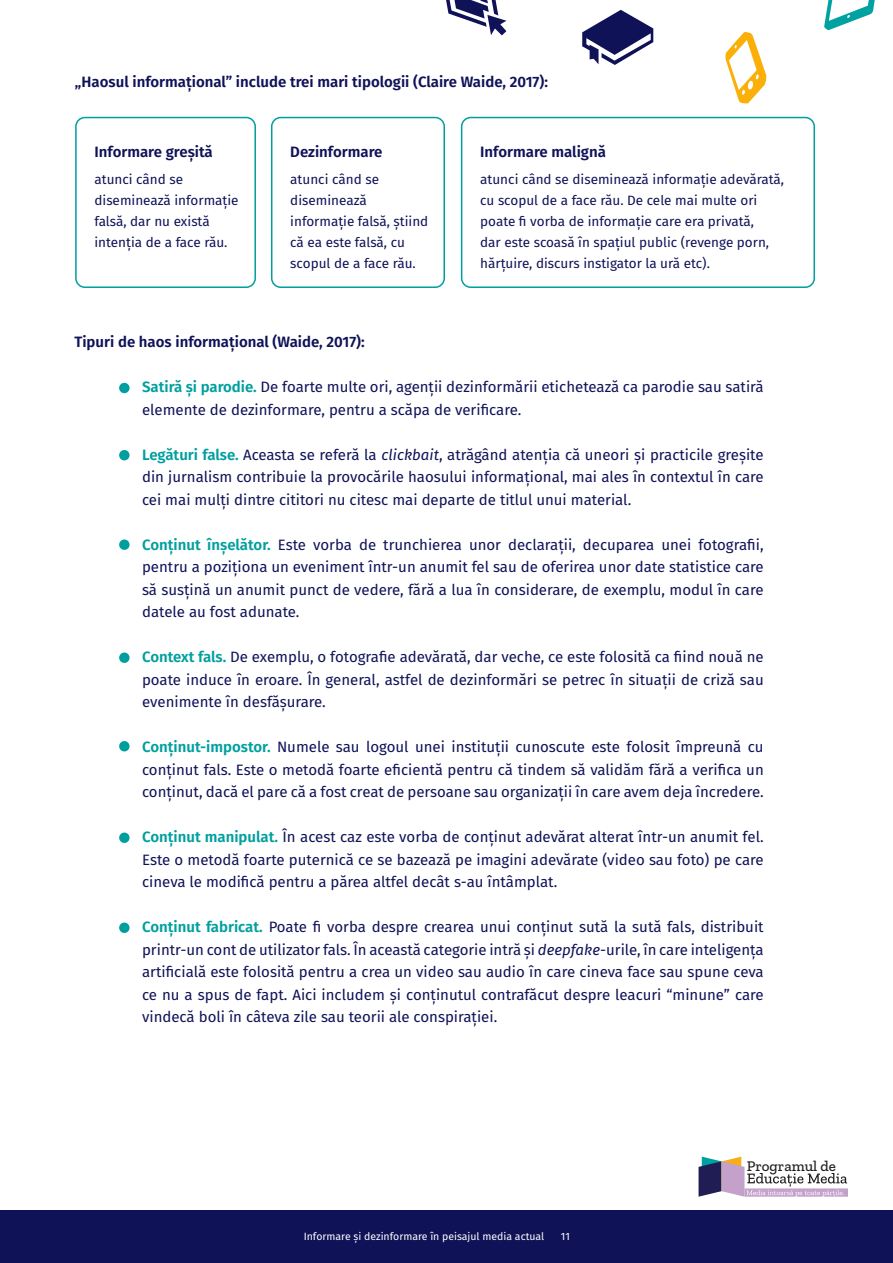
<style>
.page{position:relative;width:893px;height:1263px;background:#fff}
.page>*{position:absolute;margin:0;border:0;box-sizing:border-box;transform-origin:0 0}
.t1{font:15px/22.5px "Fira Sans";color:#0f1257;text-align:justify}
.t2{font:600 15px "Fira Sans";color:#0f1257}
.t3{font:500 15px "Zilla Slab";color:#221f20}
.t4{font:13.5px/21px "Fira Sans";color:#0f1257}
.t5{font:10.5px "Fira Sans";color:#fff}
.s1{font-weight:600;color:#009f9f}
.s2{font-style:italic}
</style>
<div class="page">
<div style="left:75px;top:117px;width:181px;height:171px;border:2px solid #009f9f;border-radius:9px"></div>
<div style="left:271px;top:117px;width:174px;height:171px;border:2px solid #009f9f;border-radius:9px"></div>
<div style="left:461px;top:117px;width:354px;height:171px;border:2px solid #009f9f;border-radius:9px"></div>
<div style="left:119px;top:383px;width:11px;height:10px;background:#009f9f;border-radius:50%"></div>
<div style="left:119px;top:450px;width:11px;height:10px;background:#009f9f;border-radius:50%"></div>
<div style="left:119px;top:539px;width:11px;height:11px;background:#009f9f;border-radius:50%"></div>
<div style="left:119px;top:652px;width:11px;height:11px;background:#009f9f;border-radius:50%"></div>
<div style="left:119px;top:741px;width:11px;height:10px;background:#009f9f;border-radius:50%"></div>
<div style="left:119px;top:832px;width:11px;height:11px;background:#009f9f;border-radius:50%"></div>
<div style="left:119px;top:922px;width:11px;height:11px;background:#009f9f;border-radius:50%"></div>
<svg style="left:824px;top:0;width:51px;height:30px"></svg>
<svg style="left:582px;top:10px;width:71px;height:55px"></svg>
<svg style="left:725px;top:32px;width:41px;height:71px"></svg>
<svg style="left:446px;top:0;width:60px;height:35px"></svg>
<svg style="left:698px;top:1156px;width:150px;height:41px"></svg>
<div style="left:0;top:1211px;width:893px;height:52px;background:#0f1257"></div>
<p class="t2" style="left:75px;top:69px;width:474px">„Haosul informațional” include trei mari tipologii (Claire Waide, 2017):</p>
<p class="t2" style="left:94px;top:139px;width:120px">Informare greșită</p>
<p class="t2" style="left:290px;top:139px;width:94px">Dezinformare</p>
<p class="t2" style="left:480px;top:139px;width:127px">Informare malignă</p>
<p class="t4" style="left:94px;top:168px;width:146px">atunci când se diseminează informație falsă, dar nu există intenția de a face rău.</p>
<p class="t4" style="left:290px;top:168px;width:140px">atunci când se diseminează informație falsă, știind că ea este falsă, cu scopul de a face rău.</p>
<p class="t4" style="left:480px;top:168px;width:305px">atunci când se diseminează informație adevărată, cu scopul de a face rău. De cele mai multe ori poate fi vorba de informație care era privată,<br>dar este scoasă în spațiul public (revenge porn, hărțuire, discurs instigator la ură etc).</p>
<p class="t2" style="left:74px;top:329px;width:292px">Tipuri de haos informațional (Waide, 2017):</p>
<p class="t1" style="left:142px;top:375px;width:623px"><span class="s1">Satiră și parodie.</span> De foarte multe ori, agenții dezinformării etichetează ca parodie sau satiră elemente de dezinformare, pentru a scăpa de verificare.</p>
<p class="t1" style="left:142px;top:443px;width:623px"><span class="s1">Legături false.</span> Aceasta se referă la <span class="s2">clickbait</span>, atrăgând atenția că uneori și practicile greșite din jurnalism contribuie la provocările haosului informațional, mai ales în contextul în care cei mai mulți dintre cititori nu citesc mai departe de titlul unui material.</p>
<p class="t1" style="left:142px;top:533px;width:623px"><span class="s1">Conținut înșelător.</span> Este vorba de trunchierea unor declarații, decuparea unei fotografii, pentru a poziționa un eveniment într-un anumit fel sau de oferirea unor date statistice care să susțină un anumit punct de vedere, fără a lua în considerare, de exemplu, modul în care datele au fost adunate.</p>
<p class="t1" style="left:142px;top:645px;width:623px"><span class="s1">Context fals.</span> De exemplu, o fotografie adevărată, dar veche, ce este folosită ca fiind nouă ne poate induce în eroare. În general, astfel de dezinformări se petrec în situații de criză sau evenimente în desfășurare.</p>
<p class="t1" style="left:142px;top:735px;width:623px"><span class="s1">Conținut-impostor.</span> Numele sau logoul unei instituții cunoscute este folosit împreună cu conținut fals. Este o metodă foarte eficientă pentru că tindem să validăm fără a verifica un conținut, dacă el pare că a fost creat de persoane sau organizații în care avem deja încredere.</p>
<p class="t1" style="left:142px;top:825px;width:623px"><span class="s1">Conținut manipulat.</span> În acest caz este vorba de conținut adevărat alterat într-un anumit fel.<br>Este o metodă foarte puternică ce se bazează pe imagini adevărate (video sau foto) pe care cineva le modifică pentru a părea altfel decât s-au întâmplat.</p>
<p class="t1" style="left:142px;top:915px;width:623px"><span class="s1">Conținut fabricat.</span> Poate fi vorba despre crearea unui conținut sută la sută fals, distribuit printr-un cont de utilizator fals. În această categorie intră și <span class="s2">deepfake</span>-urile, în care inteligența artificială este folosită pentru a crea un video sau audio în care cineva face sau spune ceva ce nu a spus de fapt. Aici includem și conținutul contrafăcut despre leacuri “minune” care vindecă boli în câteva zile sau teorii ale conspirației.</p>
<p class="t5" style="left:304px;top:1229px;width:242px">Informare și dezinformare în peisajul media actual</p>
<p class="t5" style="left:561px;top:1229px;width:10px">11</p>
<p class="t3" style="left:747px;top:1157px;width:91px">Programul de</p>
</div>
